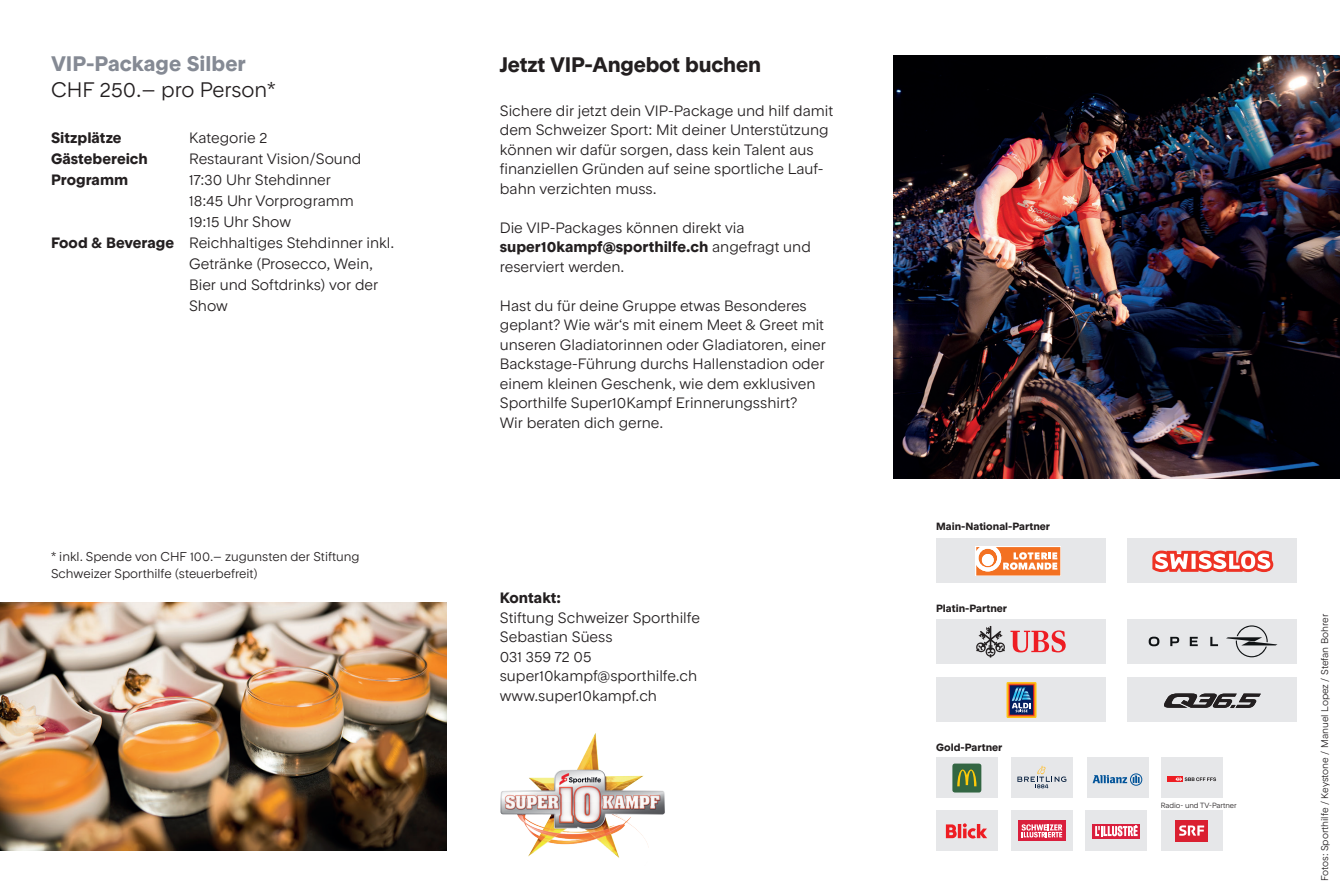
<style>
.page{position:relative;width:1340px;height:893px;background:#fff}
.page>*{position:absolute;margin:0;border:0;box-sizing:border-box;transform-origin:0 0}
.t1{font:700 21px "RT Rondelle";letter-spacing:-.01em;color:#231f20}
.t2{font:300 21px "RT Rondelle";color:#231f20}
.t3{font:700 21px "RT Rondelle";color:#858a94}
.t4{font:300 15px/19.5px "RT Rondelle";color:#231f20}
.t5{font:700 15px "RT Rondelle";color:#231f20}
.t6{font:300 12.75px/16.5px "RT Rondelle";color:#231f20}
.t7{font:700 10.5px "RT Rondelle";color:#231f20}
.t8{font:300 9.75px "RT Rondelle";color:#231f20}
.t9{font:300 7.5px "RT Rondelle";letter-spacing:-.005em;color:#231f20}
.s1{font-weight:700}
</style>
<div class="page">
<img style="left:0;top:603px;width:446px;height:247px">
<img style="left:500px;top:733px;width:165px;height:125px">
<img style="left:893px;top:55px;width:446px;height:423px">
<div style="left:1127px;top:619px;width:170px;height:44px;background:#e6e7e9"></div>
<div style="left:936px;top:619px;width:169px;height:44px;background:#e6e7e9"></div>
<svg style="left:976px;top:626px;width:89px;height:32px"></svg>
<svg style="left:1189px;top:637px;width:8px;height:9px"></svg>
<svg style="left:1170px;top:637px;width:9px;height:9px"></svg>
<svg style="left:1148px;top:637px;width:11px;height:9px"></svg>
<svg style="left:1210px;top:637px;width:7px;height:9px"></svg>
<svg style="left:1226px;top:625px;width:51px;height:32px"></svg>
<div style="left:1127px;top:678px;width:170px;height:44px;background:#e6e7e9"></div>
<div style="left:936px;top:678px;width:169px;height:44px;background:#e6e7e9"></div>
<svg style="left:1164px;top:693px;width:96px;height:15px"></svg>
<div style="left:1006px;top:682px;width:30px;height:36px;background:#fec210"></div>
<div style="left:1008px;top:683px;width:27px;height:34px;background:#ea4721"></div>
<svg style="left:1009px;top:684px;width:25px;height:31px"></svg>
<div style="left:1009px;top:685px;width:24px;height:30px;background:#011e5f"></div>
<svg style="left:1011px;top:687px;width:20px;height:25px"></svg>
<div style="left:1127px;top:538px;width:170px;height:45px;background:#e6e7e9"></div>
<div style="left:936px;top:538px;width:169px;height:45px;background:#e6e7e9"></div>
<svg style="left:975px;top:546px;width:85px;height:30px"></svg>
<svg style="left:976px;top:547px;width:84px;height:28px;background:#f7a472"></svg>
<svg style="left:1152px;top:551px;width:121px;height:21px;background:#f38c84"></svg>
<div style="left:1085px;top:810px;width:62px;height:40px;background:#e6e7e9"></div>
<div style="left:1010px;top:810px;width:62px;height:40px;background:#e6e7e9"></div>
<div style="left:936px;top:810px;width:61px;height:40px;background:#e6e7e9"></div>
<div style="left:1160px;top:810px;width:62px;height:40px;background:#e6e7e9"></div>
<div style="left:936px;top:758px;width:61px;height:40px;background:#e6e7e9"></div>
<div style="left:952px;top:764px;width:29px;height:28px;background:#336643;border-radius:3px"></div>
<svg style="left:957px;top:769px;width:19px;height:17px"></svg>
<div style="left:1010px;top:758px;width:62px;height:40px;background:#e6e7e9"></div>
<svg style="left:1017px;top:766px;width:49px;height:22px"></svg>
<div style="left:1086px;top:758px;width:62px;height:40px;background:#e6e7e9"></div>
<svg style="left:1092px;top:773px;width:50px;height:13px"></svg>
<svg style="left:1092px;top:824px;width:48px;height:14px"></svg>
<svg style="left:1095px;top:825px;width:42px;height:11px"></svg>
<svg style="left:945px;top:823px;width:42px;height:15px"></svg>
<div style="left:1017px;top:821px;width:48px;height:20px;background:#da1f3d"></div>
<svg style="left:1021px;top:824px;width:41px;height:13px"></svg>
<div style="left:1175px;top:820px;width:32px;height:21px;background:#da2031"></div>
<svg style="left:1179px;top:825px;width:25px;height:11px"></svg>
<div style="left:1160px;top:758px;width:62px;height:40px;background:#e6e7e9"></div>
<div style="left:1167px;top:777px;width:15px;height:5px;background:#ee1d23"></div>
<svg style="left:1175px;top:777px;width:41px;height:4px"></svg>
<h1 class="t3" style="left:51px;top:51px;width:196px">VIP-Package Silber</h1>
<h1 class="t2" style="left:51px;top:77px;width:226px">CHF 250.– pro Person*</h1>
<p class="t5" style="left:51px;top:129px;width:72px">Sitzplätze</p>
<p class="t4" style="left:189px;top:128px;width:80px">Kategorie 2</p>
<p class="t5" style="left:51px;top:150px;width:98px">Gästebereich</p>
<p class="t4" style="left:189px;top:149px;width:174px">Restaurant Vision/Sound</p>
<p class="t5" style="left:51px;top:171px;width:79px">Programm</p>
<p class="t4" style="left:189px;top:170px;width:143px">17:30 Uhr Stehdinner</p>
<p class="t4" style="left:189px;top:191px;width:166px">18:45 Uhr Vorprogramm</p>
<p class="t4" style="left:189px;top:212px;width:103px">19:15 Uhr Show</p>
<p class="t4" style="left:51px;top:233px;width:345px"><span class="s1">Food &amp; Beverage</span> Reichhaltiges Stehdinner inkl.</p>
<p class="t4" style="left:189px;top:254px;width:185px">Getränke (Prosecco, Wein,</p>
<p class="t4" style="left:189px;top:275px;width:191px">Bier und Softdrinks) vor der</p>
<p class="t4" style="left:189px;top:296px;width:40px">Show</p>
<p class="t6" style="left:51px;top:548px;width:310px">* inkl. Spende von CHF 100.– zugunsten der Stiftung<br>Schweizer Sporthilfe (steuerbefreit)</p>
<h1 class="t1" style="left:500px;top:52px;width:263px">Jetzt VIP-Angebot buchen</h1>
<p class="t4" style="left:500px;top:101px;width:335px">Sichere dir jetzt dein VIP-Package und hilf damit dem Schweizer Sport: Mit deiner Unterstützung können wir dafür sorgen, dass kein Talent aus finanziellen Gründen auf seine sportliche Lauf&shy;bahn verzichten muss.</p>
<p class="t4" style="left:500px;top:218px;width:312px">Die VIP-Packages können direkt via <span class="s1">super10kampf@sporthilfe.ch</span> angefragt und reserviert werden.</p>
<p class="t4" style="left:500px;top:296px;width:328px">Hast du für deine Gruppe etwas Besonderes geplant? Wie wär‘s mit einem Meet &amp; Greet mit unseren Gladiatorinnen oder Gladiatoren, einer Backstage-Führung durchs Hallenstadion oder einem kleinen Geschenk, wie dem exklusiven Sporthilfe Super10Kampf Erinnerungsshirt?<br>Wir beraten dich gerne.</p>
<p class="t7" style="left:936px;top:520px;width:116px">Main-National-Partner</p>
<p class="t5" style="left:500px;top:589px;width:63px">Kontakt:</p>
<p class="t4" style="left:500px;top:608px;width:202px">Stiftung Schweizer Sporthilfe<br>Sebastian Süess<br>031 359 72 05 super10kampf@sporthilfe.ch www.super10kampf.ch</p>
<p class="t8" style="left:1319px;top:881px;width:269px;rotate:-90deg">Fotos: Sporthilfe / Keystone / Manuel Lopez / Stefan Bohrer</p>
<p class="t7" style="left:936px;top:601px;width:73px">Platin-Partner</p>
<p class="t7" style="left:936px;top:741px;width:68px">Gold-Partner</p>
<p class="t9" style="left:1160px;top:801px;width:77px">Radio- und TV-Partner</p>
</div>
